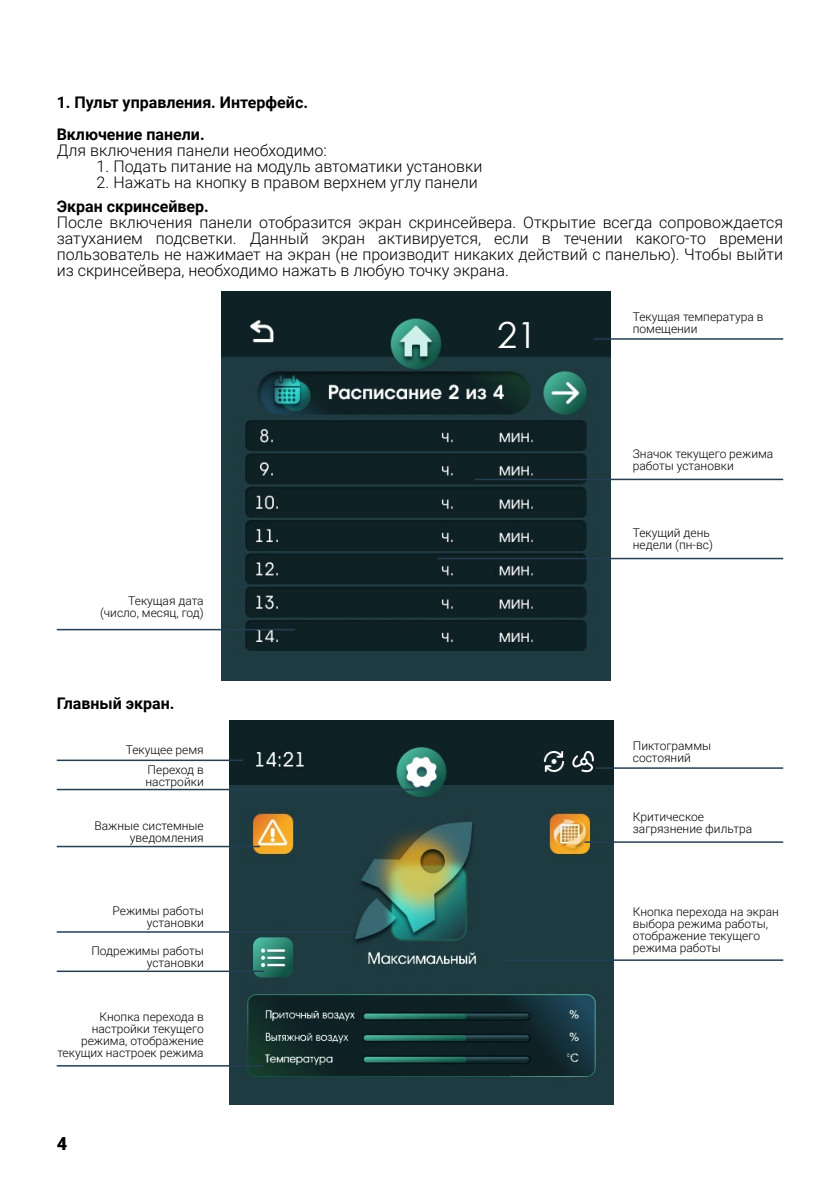
<style>
.page{position:relative;width:840px;height:1191px;background:#fff}
.page>*{position:absolute;margin:0;border:0;box-sizing:border-box;transform-origin:0 0}
.t1{font:36px "Century Gothic";color:#fff}
.t2{font:900 18px "Roboto";color:#000}
.t3{font:300 16px/16px "Roboto";color:#000;text-align:justify}
.t4{font:700 16px/32px "Roboto";color:#000}
.t5{font:300 12px/12px "Roboto";color:#000}
</style>
<div class="page">
<img style="left:230px;top:720px;width:383px;height:384px">
<hr style="left:57px;top:759px;width:186px;height:2px;background:#263e54">
<hr style="left:57px;top:931px;width:296px;height:1px;background:#263e54">
<hr style="left:593px;top:767px;width:189px;height:2px;background:#263e54">
<hr style="left:584px;top:841px;width:198px;height:2px;background:#263e54">
<hr style="left:57px;top:788px;width:357px;height:2px;background:#263e54">
<hr style="left:57px;top:845px;width:203px;height:2px;background:#263e54">
<hr style="left:57px;top:1065px;width:207px;height:1px;background:#263e54">
<hr style="left:57px;top:970px;width:207px;height:2px;background:#263e54">
<hr style="left:499px;top:959px;width:283px;height:2px;background:#263e54">
<img style="left:221px;top:292px;width:388px;height:388px">
<hr style="left:593px;top:338px;width:189px;height:2px;background:#263e54">
<hr style="left:474px;top:478px;width:308px;height:2px;background:#263e54">
<hr style="left:438px;top:558px;width:344px;height:1px;background:#263e54">
<hr style="left:57px;top:629px;width:238px;height:1px;background:#263e54">
<img style="left:542px;top:748px;width:23px;height:26px">
<img style="left:571px;top:748px;width:23px;height:26px">
<h3 class="t4" style="left:57px;top:86px;width:253px">1. Пульт управления. Интерфейс.<br>Включение панели.</h3>
<h3 class="t3" style="left:57px;top:142px;width:271px">Для включения панели необходимо:</h3>
<h3 class="t3" style="left:96px;top:158px;width:387px">1. Подать питание на модуль автоматики установки</h3>
<h3 class="t3" style="left:96px;top:174px;width:382px">2. Нажать на кнопку в правом верхнем углу панели</h3>
<h3 class="t4" style="left:57px;top:190px;width:153px">Экран скринсейвер.</h3>
<p class="t3" style="left:57px;top:214px;width:727px">После включения панели отобразится экран скринсейвера. Открытие всегда сопровождается затуханием подсветки. Данный экран активируется, если в течении какого-то времени пользователь не нажимает на экран (не производит никаких действий с панелью). Чтобы выйти из скринсейвера, необходимо нажать в любую точку экрана.</p>
<p class="t5" style="left:632px;top:310px;width:132px">Текущая температура в помещении</p>
<h1 class="t1" style="left:497px;top:310px;width:41px">21</h1>
<p class="t5" style="left:632px;top:447px;width:142px">Значок текущего режима работы установки</p>
<p class="t5" style="left:100px;top:594px;width:105px;text-align:right">Текущая дата (число, месяц, год)</p>
<h3 class="t4" style="left:57px;top:686px;width:119px">Главный экран.</h3>
<p class="t5" style="left:126px;top:743px;width:79px">Текущее ремя</p>
<p class="t5" style="left:145px;top:763px;width:60px">Переход в настройки</p>
<p class="t5" style="left:94px;top:819px;width:111px;text-align:right">Важные системные уведомления</p>
<p class="t5" style="left:112px;top:904px;width:93px;text-align:right">Режимы работы установки</p>
<p class="t5" style="left:91px;top:944px;width:114px;text-align:right">Подрежимы работы установки</p>
<p class="t5" style="left:57px;top:1010px;width:148px;text-align:right">Кнопка перехода в настройки текущего режима, отображение текущих настроек режима</p>
<h2 class="t2" style="left:57px;top:1130px;width:12px">4</h2>
<p class="t5" style="left:632px;top:526px;width:81px">Текущий день недели (пн-вс)</p>
<p class="t5" style="left:632px;top:739px;width:80px">Пиктограммы состояний</p>
<p class="t5" style="left:632px;top:810px;width:121px">Критическое загрязнение фильтра</p>
<p class="t5" style="left:632px;top:905px;width:147px">Кнопка перехода на экран выбора режима работы, отображение текущего режима работы</p>
</div>
